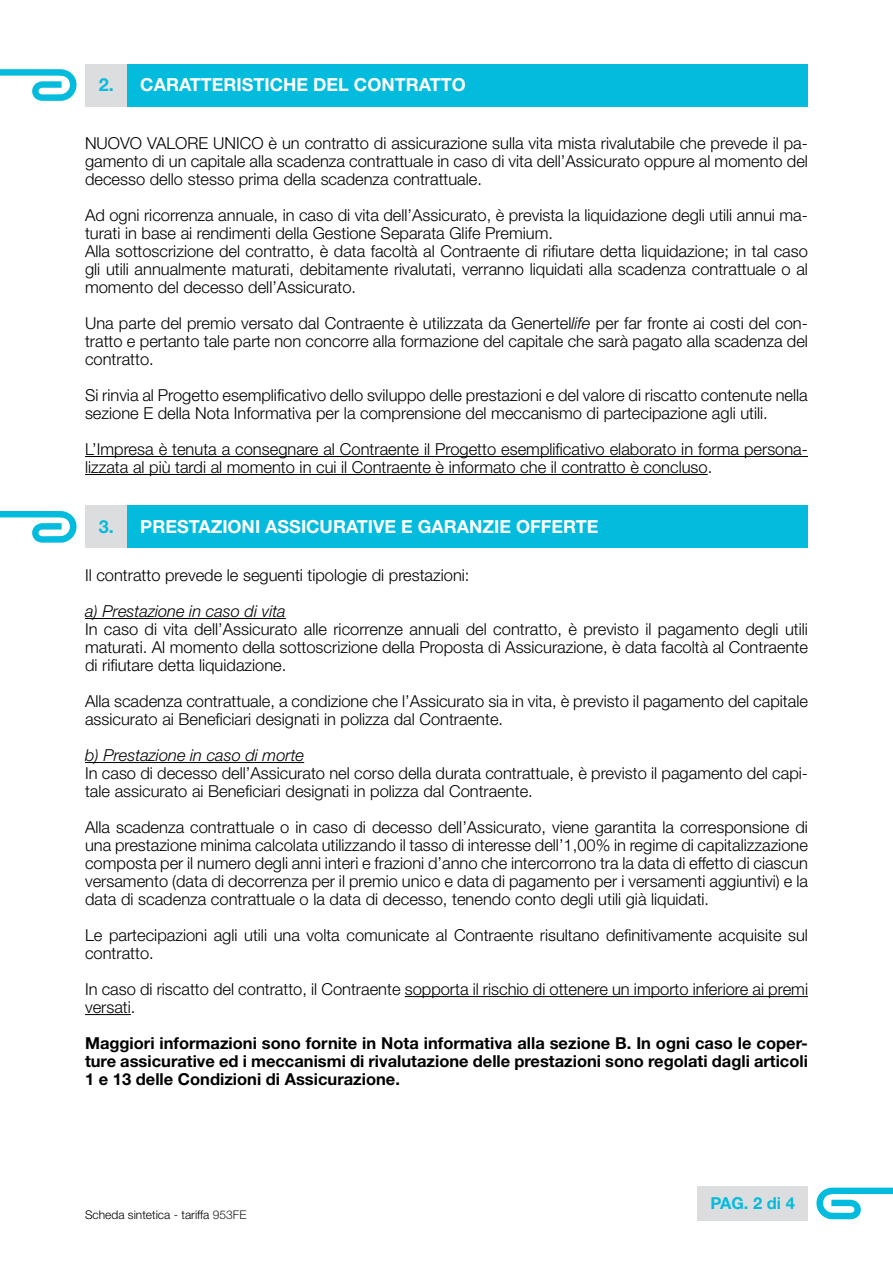
<style>
.page{position:relative;width:893px;height:1263px;background:#fff}
.page>*{position:absolute;margin:0;border:0;box-sizing:border-box;transform-origin:0 0}
.t1{font:700 18px "Helvetica Neue";color:#fff}
.t2{font:300 16.5px/18px "Helvetica Neue";color:#000}
.t3{font:700 16.5px/18px "Helvetica Neue";color:#000;text-align:justify}
.t4{font:italic 300 16.5px "Helvetica Neue";color:#000}
.t5{font:700 16.5px "Helvetica Neue";color:#03bbdd}
.t6{font:300 12px "Helvetica Neue";color:#000}
.s1{color:#03bbdd}
.s2{font-style:italic}
.s3{color:#231f20}
</style>
<div class="page">
<svg style="left:816px;top:1187px;width:77px;height:32px"></svg>
<div style="left:697px;top:1186px;width:111px;height:34px;background:#dcdddf"></div>
<hr style="left:85px;top:456px;width:723px;height:1px;background:#000">
<hr style="left:85px;top:474px;width:623px;height:1px;background:#000">
<hr style="left:85px;top:618px;width:201px;height:1px;background:#000">
<hr style="left:85px;top:762px;width:219px;height:1px;background:#000">
<hr style="left:405px;top:996px;width:403px;height:1px;background:#000">
<hr style="left:85px;top:1014px;width:46px;height:1px;background:#000">
<svg style="left:0;top:69px;width:77px;height:32px"></svg>
<div style="left:85px;top:64px;width:43px;height:42px;background:#dcdddf"></div>
<div style="left:128px;top:64px;width:680px;height:42px;background:#03bbdd"></div>
<svg style="left:0;top:511px;width:77px;height:32px"></svg>
<div style="left:85px;top:506px;width:43px;height:42px;background:#dcdddf"></div>
<div style="left:128px;top:506px;width:680px;height:42px;background:#03bbdd"></div>
<p class="t1" style="left:99px;top:73px;width:368px"><span class="s1">2.</span> CARATTERISTICHE DEL CONTRATTO</p>
<p class="t2" style="left:85px;top:134px;width:724px;text-align:justify">NUOVO VALORE UNICO è un contratto di assicurazione sulla vita mista rivalutabile che prevede il pa&shy;gamento di un capitale alla scadenza contrattuale in caso di vita dell’Assicurato oppure al momento del decesso dello stesso prima della scadenza contrattuale.</p>
<p class="t2" style="left:85px;top:206px;width:724px">Ad ogni ricorrenza annuale, in caso di vita dell’Assicurato, è prevista la liquidazione degli utili annui ma&shy;turati in base ai rendimenti della Gestione Separata Glife Premium.<br>Alla sottoscrizione del contratto, è data facoltà al Contraente di rifiutare detta liquidazione; in tal caso gli utili annualmente maturati, debitamente rivalutati, verranno liquidati alla scadenza contrattuale o al momento del decesso dell’Assicurato.</p>
<p class="t2" style="left:85px;top:314px;width:724px;text-align:justify">Una parte del premio versato dal Contraente è utilizzata da Genertel<span class="s2">life</span> per far fronte ai costi del con&shy;tratto e pertanto tale parte non concorre alla formazione del capitale che sarà pagato alla scadenza del contratto.</p>
<p class="t2" style="left:85px;top:386px;width:724px">Si rinvia al Progetto esemplificativo dello sviluppo delle prestazioni e del valore di riscatto contenute nella sezione E della Nota Informativa per la comprensione del meccanismo di partecipazione agli utili.</p>
<p class="t2" style="left:85px;top:440px;width:724px">L’Impresa è tenuta a consegnare al Contraente il Progetto esemplificativo elaborato in forma persona&shy;lizzata al più tardi al momento in cui il Contraente è informato che il contratto è concluso.</p>
<p class="t1" style="left:99px;top:515px;width:501px"><span class="s1">3.</span> PRESTAZIONI ASSICURATIVE E GARANZIE OFFERTE</p>
<p class="t2" style="left:85px;top:566px;width:386px">Il contratto prevede le seguenti tipologie di prestazioni:</p>
<p class="t4" style="left:85px;top:601px;width:202px">a) Prestazione in caso di vita</p>
<p class="t2" style="left:85px;top:620px;width:724px;text-align:justify">In caso di vita dell’Assicurato alle ricorrenze annuali del contratto, è previsto il pagamento degli utili maturati. Al momento della sottoscrizione della Proposta di Assicurazione, è data facoltà al Contraente di rifiutare detta liquidazione.</p>
<p class="t2" style="left:85px;top:692px;width:724px">Alla scadenza contrattuale, a condizione che l’Assicurato sia in vita, è previsto il pagamento del capitale assicurato ai Beneficiari designati in polizza dal Contraente.</p>
<p class="t4" style="left:85px;top:745px;width:221px">b) Prestazione in caso di morte</p>
<p class="t2" style="left:85px;top:764px;width:724px">In caso di decesso dell’Assicurato nel corso della durata contrattuale, è previsto il pagamento del capi&shy;tale assicurato ai Beneficiari designati in polizza dal Contraente.</p>
<p class="t2" style="left:85px;top:818px;width:724px;text-align:justify">Alla scadenza contrattuale o in caso di decesso dell’Assicurato, viene garantita la corresponsione di una prestazione minima calcolata utilizzando il tasso di interesse dell’1,00% in regime di capitalizzazione composta per il numero degli anni interi e frazioni d’anno che intercorrono tra la data di effetto di ciascun versamento (data di decorrenza per il premio unico e data di pagamento per i versamenti aggiuntivi) e la data di scadenza contrattuale o la data di decesso, tenendo conto degli utili già liquidati.</p>
<p class="t2" style="left:85px;top:926px;width:724px">Le partecipazioni agli utili una volta comunicate al Contraente risultano definitivamente acquisite sul contratto.</p>
<p class="t2" style="left:85px;top:980px;width:724px">In caso di riscatto del contratto, il Contraente sopporta il rischio di ottenere un importo inferiore ai premi versati.</p>
<p class="t3" style="left:85px;top:1034px;width:724px">Maggiori informazioni sono fornite in Nota informativa alla sezione B. In ogni caso le coper&shy;ture assicurative ed i meccanismi di rivalutazione delle prestazioni sono regolati dagli articoli 1 e 13 delle Condizioni di Assicurazione.</p>
<p class="t6" style="left:85px;top:1207px;width:163px">Scheda sintetica - tariffa <span class="s3">953FE</span></p>
<p class="t5" style="left:710px;top:1193px;width:86px">PAG. 2 di 4</p>
</div>
